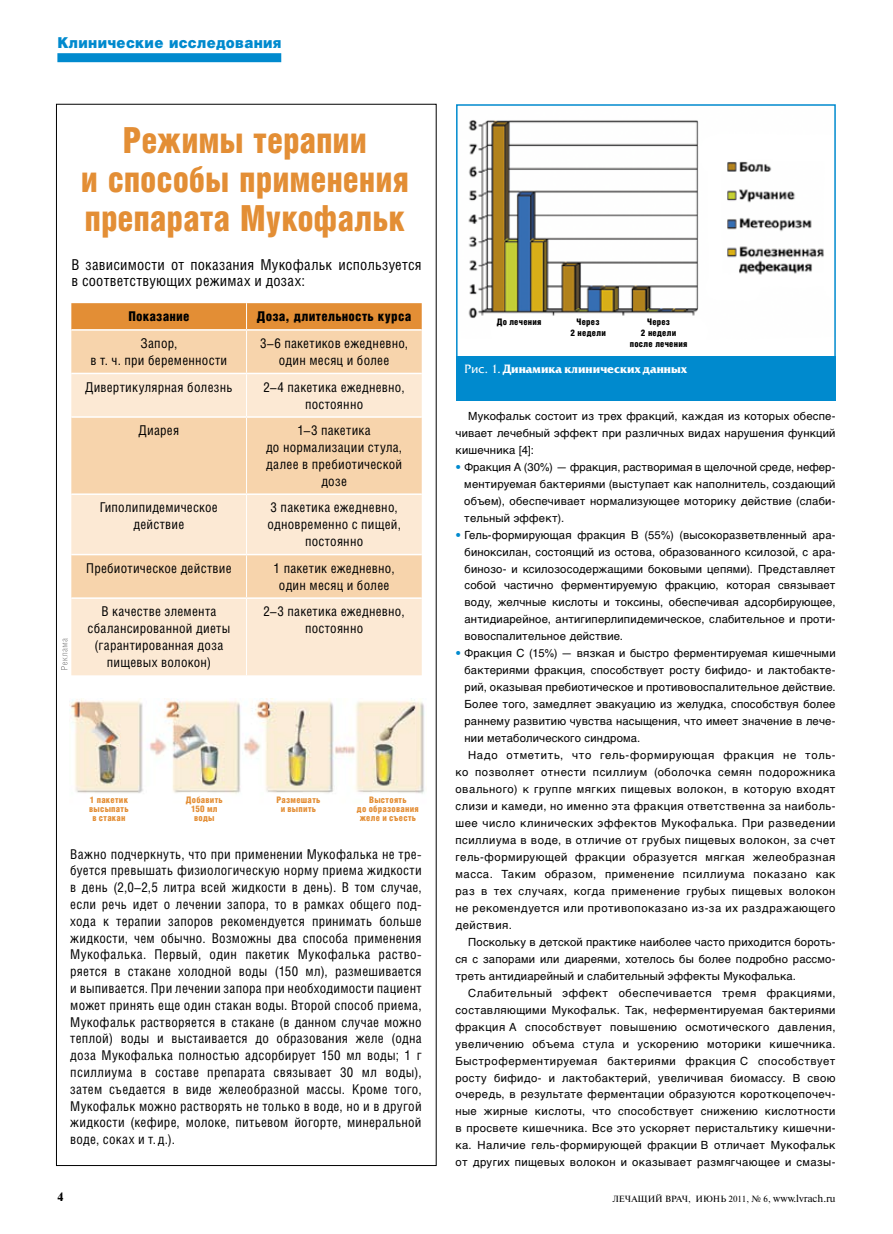
<style>
.page{position:relative;width:893px;height:1234px;background:#fff}
.page>*{position:absolute;margin:0;border:0;box-sizing:border-box;transform-origin:0 0}
.t1{font:900 condensed 36px/39px "Helios C Cn Bl";letter-spacing:-.005em;color:#e38e35;text-align:center;scale:.95 1}
.t2{font:condensed 15px/16.8px "Helios C Cn";letter-spacing:.015em;color:#000}
.t3{font:900 15px "Helios C Bl";letter-spacing:.025em;color:#008ace;scale:.9 1}
.t4{font:condensed 13.5px/16.8px "Helios C Cn";letter-spacing:.02em;color:#000;text-align:center}
.t5{font:900 condensed 13.5px "Helios C Cn Bl";letter-spacing:.015em;color:#000}
.t6{font:700 12px "Friz Quadrata C";letter-spacing:.01em;color:#fff}
.t7{font:700 12px "Newton C";color:#000}
.t8{font:11.25px/17px "Helvetica C";letter-spacing:.035em;color:#000;text-align:justify}
.t9{font:11.25px "Helvetica C";letter-spacing:.015em;color:#000}
.t10{font:11.25px "Helvetica C";letter-spacing:.055em;color:#000}
.t11{font:900 condensed 9px/9px "Helios C Cn Bl";letter-spacing:.025em;color:#e38e35;text-align:center}
.t12{font:900 condensed 9px/10.8px "Helios C Cn Bl";letter-spacing:.025em;color:#000;text-align:center}
.t13{font:9px "Newton C";color:#000}
.s1{font-weight:400}
.s2{color:#008ace}
.s3{font-size:10.5px}
</style>
<div class="page">
<div style="left:57px;top:53px;width:224px;height:9px;background:#008ace"></div>
<img style="left:468px;top:120px;width:356px;height:199px">
<div style="left:456px;top:104px;width:380px;height:278px;border:2px solid #008ace"></div>
<div style="left:456px;top:355px;width:380px;height:45px;background:#008ace"></div>
<div style="left:71px;top:330px;width:351px;height:42px;background:#f7d4ac"></div>
<svg style="left:71px;top:374px;width:351px;height:301px;background:#fae1c5"></svg>
<div style="left:71px;top:303px;width:351px;height:26px;background:#e38e35"></div>
<hr style="left:246px;top:330px;width:1px;height:42px;background:#fff">
<hr style="left:246px;top:374px;width:1px;height:42px;background:#fff">
<hr style="left:246px;top:417px;width:1px;height:76px;background:#fff">
<hr style="left:246px;top:495px;width:1px;height:58px;background:#fff">
<hr style="left:246px;top:555px;width:1px;height:42px;background:#fff">
<hr style="left:246px;top:598px;width:1px;height:77px;background:#fff">
<hr style="left:71px;top:416px;width:176px;height:1px;background:#fff">
<hr style="left:247px;top:416px;width:175px;height:1px;background:#fff">
<hr style="left:71px;top:493px;width:176px;height:2px;background:#fff">
<hr style="left:247px;top:493px;width:175px;height:2px;background:#fff">
<hr style="left:71px;top:553px;width:176px;height:2px;background:#fff">
<hr style="left:247px;top:553px;width:175px;height:2px;background:#fff">
<hr style="left:71px;top:597px;width:176px;height:1px;background:#fff">
<hr style="left:247px;top:597px;width:175px;height:1px;background:#fff">
<img style="left:69px;top:698px;width:356px;height:96px">
<svg style="left:61px;top:638px;width:7px;height:31px"></svg>
<h2 class="t3" style="left:57px;top:33px;width:251px">Клинические исследования</h2>
<h1 class="t1" style="left:81px;top:120px;width:347px">Режимы терапии<br>и способы применения препарата Мукофальк</h1>
<h2 class="t2" style="left:71px;top:255px;width:352px">В зависимости от показания Мукофальк используется в соответствующих режимах и дозах:</h2>
<p class="t5" style="left:128px;top:309px;width:63px">Показание</p>
<p class="t5" style="left:257px;top:309px;width:156px">Доза, длительность курса</p>
<p class="t4" style="left:91px;top:334px;width:138px">Запор,<br>в т. ч. при беременности</p>
<p class="t4" style="left:260px;top:334px;width:150px">3–6 пакетиков ежедневно, один месяц и более</p>
<p class="t4" style="left:85px;top:378px;width:149px">Дивертикулярная болезнь</p>
<p class="t4" style="left:264px;top:378px;width:143px">2–4 пакетика ежедневно, постоянно</p>
<p class="t4" style="left:139px;top:421px;width:42px">Диарея</p>
<p class="t4" style="left:266px;top:421px;width:138px">1–3 пакетика<br>до нормализации стула, далее в пребиотической дозе</p>
<p class="t4" style="left:100px;top:499px;width:119px">Гиполипидемическое действие</p>
<p class="t4" style="left:267px;top:499px;width:135px">3 пакетика ежедневно, одновременно с пищей, постоянно</p>
<p class="t4" style="left:86px;top:559px;width:147px">Пребиотическое действие</p>
<p class="t4" style="left:274px;top:559px;width:122px">1 пакетик ежедневно, один месяц и более</p>
<p class="t4" style="left:88px;top:602px;width:144px">В качестве элемента сбалансированной диеты (гарантированная доза пищевых волокон)</p>
<p class="t4" style="left:264px;top:602px;width:142px">2–3 пакетика ежедневно, постоянно</p>
<p class="t11" style="left:89px;top:795px;width:41px">1 пакетик высыпать в стакан</p>
<p class="t11" style="left:186px;top:795px;width:39px">Добавить<br>150 мл воды</p>
<p class="t11" style="left:276px;top:795px;width:46px">Размешать и выпить</p>
<p class="t11" style="left:357px;top:795px;width:63px">Выстоять<br>до образования желе и съесть</p>
<p class="t4" style="left:70px;top:844px;width:353px;text-align:justify">Важно подчеркнуть, что при применении Мукофалька не тре&shy;буется превышать физиологическую норму приема жидкости в день (2,0–2,5 литра всей жидкости в день). В том случае, если речь идет о лечении запора, то в рамках общего под&shy;хода к терапии запоров рекомендуется принимать больше жидкости, чем обычно. Возможны два способа применения Мукофалька. Первый, один пакетик Мукофалька раство&shy;ряется в стакане холодной воды (150 мл), размешивается и выпивается. При лечении запора при необходимости пациент может принять еще один стакан воды. Второй способ приема, Мукофальк растворяется в стакане (в данном случае можно теплой) воды и выстаивается до образования желе (одна доза Мукофалька полностью адсорбирует 150 мл воды; 1 г псиллиума в составе препарата связывает 30 мл воды), затем съедается в виде желеобразной массы. Кроме того, Мукофальк можно растворять не только в воде, но и в другой жидкости (кефире, молоке, питьевом йогорте, минеральной воде, соках и т.д.).</p>
<p class="t12" style="left:497px;top:316px;width:46px">До лечения</p>
<p class="t12" style="left:577px;top:316px;width:25px">Через</p>
<p class="t12" style="left:647px;top:316px;width:25px">Через</p>
<p class="t12" style="left:570px;top:327px;width:37px">2 недели</p>
<p class="t12" style="left:630px;top:327px;width:59px">2 недели после лечения</p>
<p class="t6" style="left:465px;top:361px;width:224px"><span class="s1">Рис. 1.</span> Динамика клинических данных</p>
<p class="t8" style="left:455px;top:407px;width:382px;text-indent:13px">Мукофальк состоит из трех фракций, каждая из которых обеспе&shy;чивает лечебный эффект при различных видах нарушения функций кишечника [4]:</p>
<p class="t8" style="left:464px;top:458px;width:373px;text-indent:-9px"><span class="s2">•</span> Фракция A (30%) — фракция, растворимая в щелочной среде, нефер&shy;ментируемая бактериями (выступает как наполнитель, создающий объем), обеспечивает нормализующее моторику действие (слаби&shy;тельный эффект).</p>
<p class="t8" style="left:465px;top:526px;width:372px;text-indent:-9px"><span class="s2">•</span> Гель-формирующая фракция B (55%) (высокоразветвленный ара&shy;биноксилан, состоящий из остова, образованного ксилозой, с ара&shy;бинозо- и ксилозосодержащими боковыми цепями). Представляет собой частично ферментируемую фракцию, которая связывает воду, желчные кислоты и токсины, обеспечивая адсорбирующее, антидиарейное, антигиперлипидемическое, слабительное и проти&shy;вовоспалительное действие.</p>
<p class="t9" style="left:455px;top:647px;width:382px"><span class="s2">•</span> Фракция C (15%) — вязкая и быстро ферментируемая кишечными</p>
<p class="t9" style="left:465px;top:664px;width:372px">бактериями фракция, способствует росту бифидо- и лактобакте-</p>
<p class="t9" style="left:465px;top:681px;width:372px">рий, оказывая пребиотическое и противовоспалительное действие.</p>
<p class="t9" style="left:465px;top:698px;width:372px">Более того, замедляет эвакуацию из желудка, способствуя более</p>
<p class="t9" style="left:465px;top:714px;width:372px">раннему развитию чувства насыщения, что имеет значение в лече-</p>
<p class="t9" style="left:465px;top:731px;width:177px">нии метаболического синдрома.</p>
<p class="t10" style="left:468px;top:748px;width:369px">Надо отметить, что гель-формирующая фракция не толь-</p>
<p class="t8" style="left:455px;top:763px;width:382px">ко позволяет отнести псиллиум (оболочка семян подорожника</p>
<p class="t8" style="left:455px;top:780px;width:382px">овального) к группе мягких пищевых волокон, в которую входят</p>
<p class="t8" style="left:455px;top:797px;width:382px">слизи и камеди, но именно эта фракция ответственна за наиболь-</p>
<p class="t8" style="left:455px;top:814px;width:382px">шее число клинических эффектов Мукофалька. При разведении</p>
<p class="t8" style="left:455px;top:831px;width:382px">псиллиума в воде, в отличие от грубых пищевых волокон, за счет</p>
<p class="t8" style="left:455px;top:848px;width:382px">гель-формирующей фракции образуется мягкая желеобразная</p>
<p class="t10" style="left:455px;top:867px;width:382px">масса. Таким образом, применение псиллиума показано как</p>
<p class="t8" style="left:455px;top:882px;width:381px">раз в тех случаях, когда применение грубых пищевых волокон</p>
<p class="t8" style="left:455px;top:899px;width:382px">не рекомендуется или противопоказано из-за их раздражающего</p>
<p class="t8" style="left:455px;top:916px;width:58px">действия.</p>
<p class="t9" style="left:468px;top:935px;width:369px">Поскольку в детской практике наиболее часто приходится бороть-</p>
<p class="t9" style="left:455px;top:952px;width:382px">ся с запорами или диареями, хотелось бы более подробно рассмо-</p>
<p class="t9" style="left:455px;top:969px;width:342px">треть антидиарейный и слабительный эффекты Мукофалька.</p>
<p class="t8" style="left:468px;top:984px;width:369px">Слабительный эффект обеспечивается тремя фракциями,</p>
<p class="t8" style="left:455px;top:1001px;width:382px">составляющими Мукофальк. Так, неферментируемая бактериями</p>
<p class="t8" style="left:455px;top:1018px;width:381px">фракция А способствует повышению осмотического давления,</p>
<p class="t8" style="left:455px;top:1034px;width:382px">увеличению объема стула и ускорению моторики кишечника.</p>
<p class="t8" style="left:455px;top:1051px;width:382px">Быстроферментируемая бактериями фракция C способствует</p>
<p class="t8" style="left:455px;top:1068px;width:382px">росту бифидо- и лактобактерий, увеличивая биомассу. В свою</p>
<p class="t8" style="left:455px;top:1085px;width:382px">очередь, в результате ферментации образуются короткоцепочеч-</p>
<p class="t8" style="left:455px;top:1102px;width:382px">ные жирные кислоты, что способствует снижению кислотности</p>
<p class="t8" style="left:455px;top:1119px;width:382px">в просвете кишечника. Все это ускоряет перистальтику кишечни-</p>
<p class="t8" style="left:455px;top:1136px;width:382px">ка. Наличие гель-формирующей фракции B отличает Мукофальк</p>
<p class="t8" style="left:455px;top:1153px;width:382px">от других пищевых волокон и оказывает размягчающее и смазы-</p>
<p class="t7" style="left:57px;top:1189px;width:8px">4</p>
<p class="t13" style="left:613px;top:1193px;width:224px">ЛЕЧАЩИЙ ВРАЧ, ИЮНЬ 2011, № 6, <span class="s3">www.lvrach.ru</span></p>
</div>
